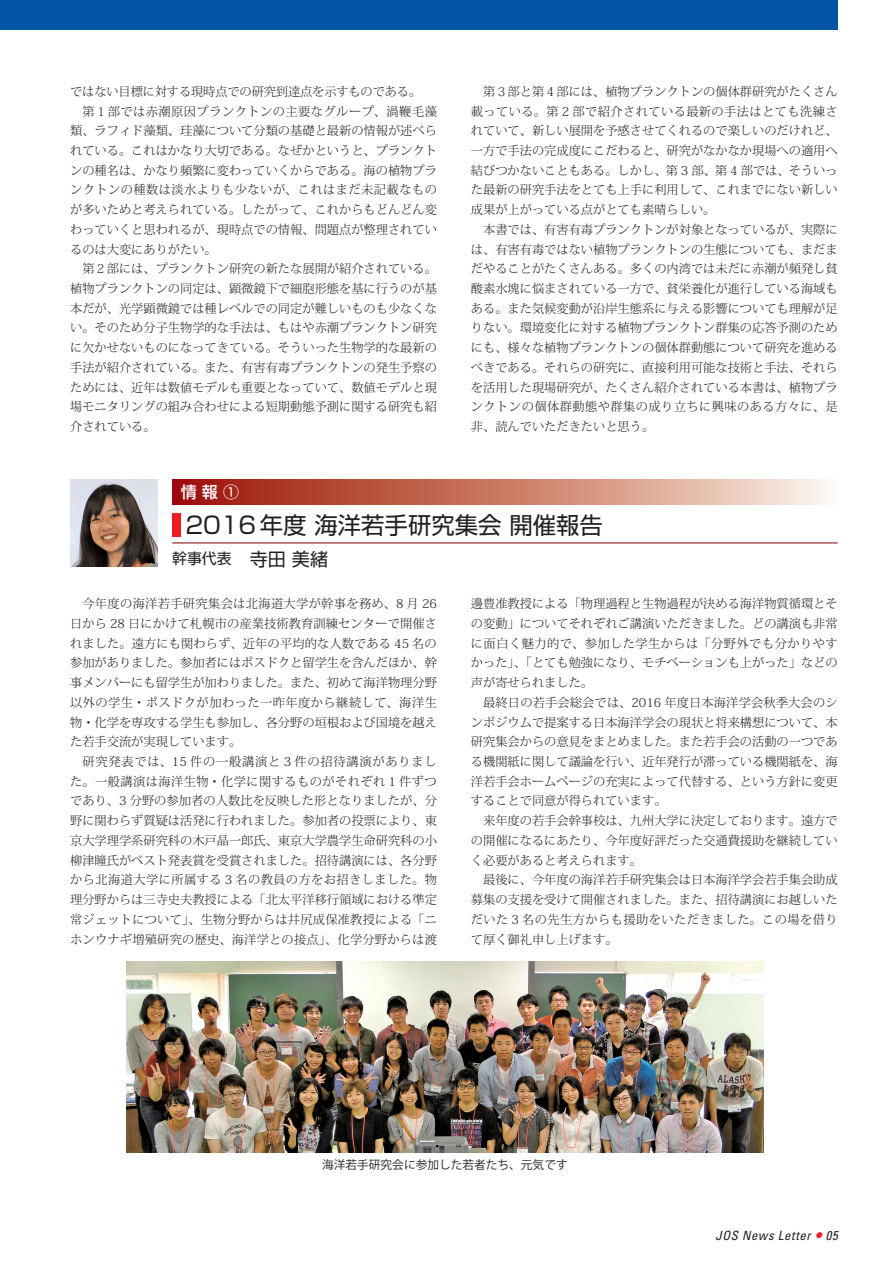
<style>
.page{position:relative;width:893px;height:1263px;background:#fff}
.page>*{position:absolute;margin:0;border:0;box-sizing:border-box;transform-origin:0 0}
.t1{font:23.4px "Shin Go Pro";color:#231f20}
.t2{font:18px "Shin Go Pro";color:#231f20}
.t3{font:500 15.9px "Shin Go Pro";color:#fff}
.t4{font:italic condensed 12.75px "Univers";letter-spacing:.05em;color:#231f20}
.t5{font:300 12.15px/19.6px "Koz Min Pro";color:#231f20;text-align:justify}
.t6{font:300 12.15px "Koz Min Pro";letter-spacing:.035em;color:#231f20}
.t7{font:300 12.15px "Koz Min Pro";letter-spacing:.04em;color:#231f20}
.t8{font:11.7px "Koz Go Pro";color:#231f20}
.s1{font-size:14.85px}
.s2{font-size:19.2px;color:#ee1d23}
</style>
<div class="page">
<div style="left:0;top:0;width:838px;height:30px;background:#0154a6"></div>
<img style="left:126px;top:961px;width:638px;height:191px">
<svg style="left:172px;top:479px;width:653px;height:26px;background:#ca7c6a"></svg>
<img style="left:70px;top:479px;width:87px;height:88px">
<hr style="left:172px;top:543px;width:666px;height:1px;background:#790100">
<div style="left:172px;top:513px;width:9px;height:24px;background:#ee1d23"></div>
<p class="t5" style="left:70px;top:81px;width:353px">ではない目標に対する現時点での研究到達点を示すものである。</p>
<p class="t7" style="left:82px;top:103px;width:356px">第１部では赤潮原因プランクトンの主要なグループ、渦鞭毛藻</p>
<p class="t5" style="left:70px;top:121px;width:368px">類、ラフィド藻類、珪藻について分類の基礎と最新の情報が述べら</p>
<p class="t5" style="left:70px;top:140px;width:368px">れている。これはかなり大切である。なぜかというと、プランクト</p>
<p class="t5" style="left:70px;top:160px;width:368px">ンの種名は、かなり頻繁に変わっていくからである。海の植物プラ</p>
<p class="t6" style="left:70px;top:181px;width:368px">ンクトンの種数は淡水よりも少ないが、これはまだ未記載なもの</p>
<p class="t5" style="left:70px;top:199px;width:368px">が多いためと考えられている。したがって、これからもどんどん変</p>
<p class="t5" style="left:70px;top:219px;width:368px">わっていくと思われるが、現時点での情報、問題点が整理されてい</p>
<p class="t5" style="left:70px;top:239px;width:148px">るのは大変にありがたい。</p>
<p class="t5" style="left:82px;top:259px;width:356px">第２部には、プランクトン研究の新たな展開が紹介されている。</p>
<p class="t5" style="left:70px;top:278px;width:368px">植物プランクトンの同定は、顕微鏡下で細胞形態を基に行うのが基</p>
<p class="t5" style="left:70px;top:298px;width:368px">本だが、光学顕微鏡では種レベルでの同定が難しいものも少なくな</p>
<p class="t5" style="left:70px;top:318px;width:368px">い。そのため分子生物学的な手法は、もはや赤潮プランクトン研究</p>
<p class="t5" style="left:70px;top:337px;width:368px">に欠かせないものになってきている。そういった生物学的な最新の</p>
<p class="t5" style="left:70px;top:357px;width:368px">手法が紹介されている。また、有害有毒プランクトンの発生予察の</p>
<p class="t5" style="left:70px;top:377px;width:368px">ためには、近年は数値モデルも重要となっていて、数値モデルと現</p>
<p class="t5" style="left:70px;top:397px;width:368px">場モニタリングの組み合わせによる短期動態予測に関する研究も紹</p>
<p class="t5" style="left:70px;top:416px;width:87px">介されている。</p>
<p class="t5" style="left:471px;top:81px;width:368px;text-indent:12px">第３部と第４部には、植物プランクトンの個体群研究がたくさん載っている。第 2 部で紹介されている最新の手法はとても洗練されていて、新しい展開を予感させてくれるので楽しいのだけれど、一方で手法の完成度にこだわると、研究がなかなか現場への適用へ結びつかないこともある。しかし、第 3 部、第 4 部では、そういった最新の研究手法をとても上手に利用して、これまでにない新しい成果が上がっている点がとても素晴らしい。</p>
<p class="t5" style="left:471px;top:219px;width:368px;text-indent:12px">本書では、有害有毒プランクトンが対象となっているが、実際には、有害有毒ではない植物プランクトンの生態についても、まだまだやることがたくさんある。多くの内湾では未だに赤潮が頻発し貧酸素水塊に悩まされている一方で、貧栄養化が進行している海域もある。また気候変動が沿岸生態系に与える影響についても理解が足りない。環境変化に対する植物プランクトン群集の応答予測のためにも、様々な植物プランクトンの個体群動態について研究を進めるべきである。それらの研究に、直接利用可能な技術と手法、それらを活用した現場研究が、たくさん紹介されている本書は、植物プランクトンの個体群動態や群集の成り立ちに興味のある方々に、是非、読んでいただきたいと思う。</p>
<h3 class="t3" style="left:181px;top:479px;width:76px">情 報 ①　</h3>
<h1 class="t1" style="left:185px;top:506px;width:419px">2016年度海洋若手研究集会開催報告</h1>
<h2 class="t2" style="left:172px;top:544px;width:157px"><span class="s1">幹事代表</span>　寺田美緒</h2>
<p class="t5" style="left:70px;top:594px;width:368px;text-indent:12px">今年度の海洋若手研究集会は北海道大学が幹事を務め、8 月 26日から 28 日にかけて札幌市の産業技術教育訓練センターで開催されました。遠方にも関わらず、近年の平均的な人数である 45 名の参加がありました。参加者にはポスドクと留学生を含んだほか、幹事メンバーにも留学生が加わりました。また、初めて海洋物理分野以外の学生・ポスドクが加わった一昨年度から継続して、海洋生物・化学を専攻する学生も参加し、各分野の垣根および国境を越えた若手交流が実現しています。</p>
<p class="t5" style="left:70px;top:751px;width:368px;text-indent:12px">研究発表では、15 件の一般講演と 3 件の招待講演がありました。一般講演は海洋生物・化学に関するものがそれぞれ 1 件ずつであり、3 分野の参加者の人数比を反映した形となりましたが、分野に関わらず質疑は活発に行われました。参加者の投票により、東京大学理学系研究科の木戸晶一郎氏、東京大学農学生命研究科の小柳津瞳氏がベスト発表賞を受賞されました。招待講演には、各分野から北海道大学に所属する 3 名の教員の方をお招きしました。物理分野からは三寺史夫教授による「北太平洋移行領域における準定常ジェットについて」、生物分野からは井尻成保准教授による「ニホンウナギ増殖研究の歴史、海洋学との接点」、化学分野からは渡</p>
<p class="t5" style="left:471px;top:594px;width:368px">邊豊准教授による「物理過程と生物過程が決める海洋物質循環とその変動」についてそれぞれご講演いただきました。どの講演も非常に面白く魅力的で、参加した学生からは「分野外でも分かりやすかった」、「とても勉強になり、モチベーションも上がった」などの声が寄せられました。</p>
<p class="t5" style="left:471px;top:692px;width:368px;text-indent:12px">最終日の若手会総会では、2016 年度日本海洋学会秋季大会のシンポジウムで提案する日本海洋学会の現状と将来構想について、本研究集会からの意見をまとめました。また若手会の活動の一つである機関紙に関して議論を行い、近年発行が滞っている機関紙を、海洋若手会ホームページの充実によって代替する、という方針に変更することで同意が得られています。</p>
<p class="t5" style="left:471px;top:810px;width:368px;text-indent:12px">来年度の若手会幹事校は、九州大学に決定しております。遠方での開催になるにあたり、今年度好評だった交通費援助を継続していく必要があると考えられます。</p>
<p class="t5" style="left:471px;top:870px;width:368px;text-indent:12px">最後に、今年度の海洋若手研究集会は日本海洋学会若手集会助成募集の支援を受けて開催されました。また、招待講演にお越しいただいた 3 名の先生方からも援助をいただきました。この場を借りて厚く御礼申し上げます。</p>
<p class="t8" style="left:322px;top:1157px;width:247px">海洋若手研究会に参加した若者たち、元気です</p>
<p class="t4" style="left:715px;top:1227px;width:124px">JOS News Letter <span class="s2">•</span> 05</p>
</div>
